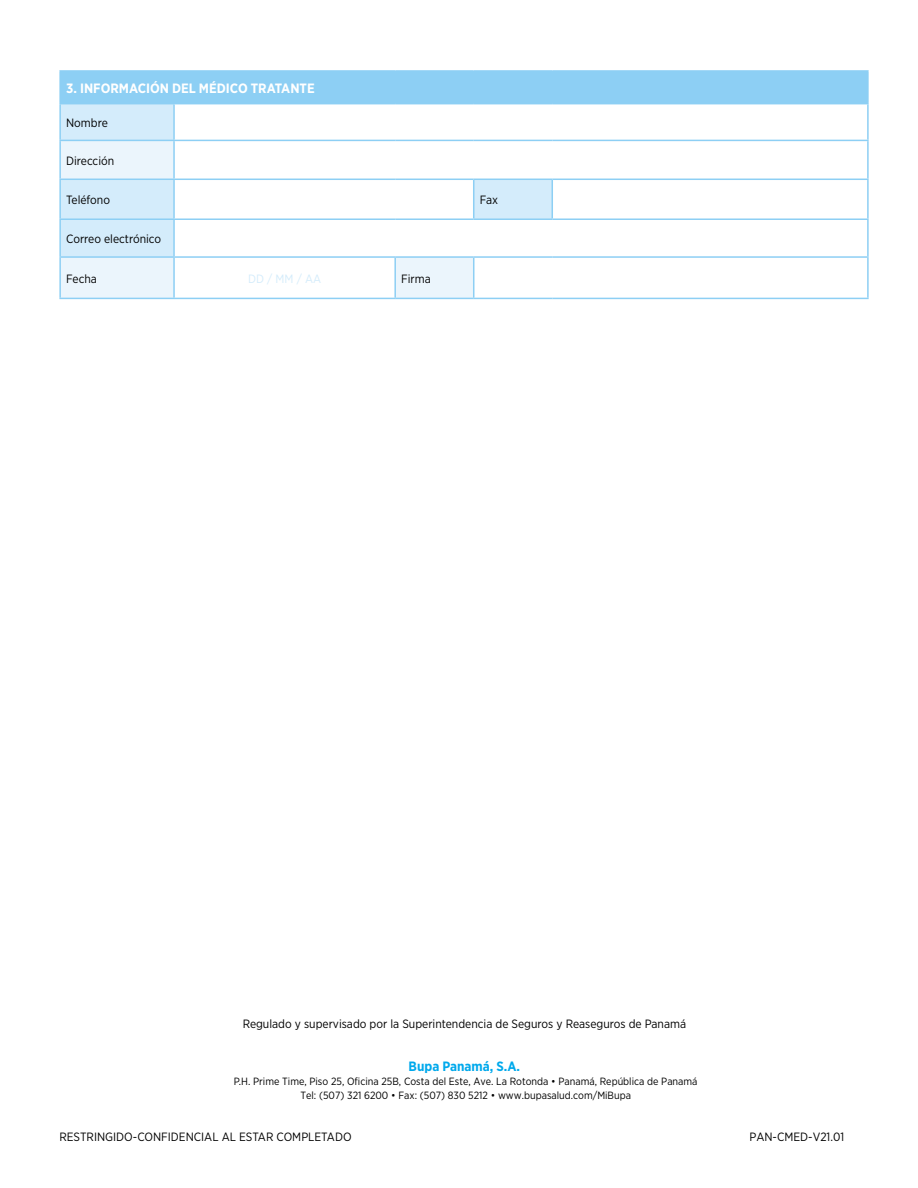
<style>
.page{position:relative;width:918px;height:1188px;background:#fff}
.page>*{position:absolute;margin:0;border:0;box-sizing:border-box;transform-origin:0 0}
.t1{font:700 13.5px "Gotham Narrow";color:#fff}
.t2{font:700 13.5px "Gotham Narrow";color:#00a9ec}
.t3{font:12px "Gotham Narrow";color:#000}
.t4{font:12px "Gotham Narrow";color:#d4ecfb}
.t5{font:10.5px/14.2px "Gotham Narrow";color:#000;text-align:center}
</style>
<div class="page">
<div style="left:60px;top:71px;width:808px;height:33px;background:#8dcff4"></div>
<div style="left:61px;top:104px;width:112px;height:36px;background:#d4ecfb"></div>
<svg style="left:175px;top:104px;width:692px;height:194px"></svg>
<svg style="left:61px;top:141px;width:112px;height:157px;background:#dff0fb"></svg>
<div style="left:395px;top:257px;width:79px;height:41px;background:#ebf5fc"></div>
<hr style="left:59px;top:70px;width:115px;height:2px;background:#8dcff4">
<hr style="left:59px;top:72px;width:2px;height:31px;background:#8dcff4">
<hr style="left:174px;top:70px;width:221px;height:2px;background:#8dcff4">
<hr style="left:395px;top:70px;width:79px;height:2px;background:#8dcff4">
<hr style="left:474px;top:70px;width:78px;height:2px;background:#8dcff4">
<hr style="left:552px;top:70px;width:317px;height:2px;background:#8dcff4">
<hr style="left:867px;top:72px;width:2px;height:31px;background:#8dcff4">
<hr style="left:59px;top:103px;width:115px;height:1px;background:#8dcff4">
<hr style="left:59px;top:104px;width:2px;height:36px;background:#8dcff4">
<hr style="left:173px;top:104px;width:2px;height:36px;background:#8dcff4">
<hr style="left:552px;top:103px;width:317px;height:1px;background:#8dcff4">
<hr style="left:867px;top:104px;width:2px;height:36px;background:#8dcff4">
<hr style="left:59px;top:140px;width:115px;height:1px;background:#8dcff4">
<hr style="left:59px;top:141px;width:2px;height:38px;background:#8dcff4">
<hr style="left:174px;top:140px;width:221px;height:1px;background:#8dcff4">
<hr style="left:173px;top:141px;width:2px;height:38px;background:#8dcff4">
<hr style="left:395px;top:140px;width:79px;height:1px;background:#8dcff4">
<hr style="left:474px;top:140px;width:78px;height:1px;background:#8dcff4">
<hr style="left:552px;top:140px;width:317px;height:1px;background:#8dcff4">
<hr style="left:867px;top:141px;width:2px;height:38px;background:#8dcff4">
<hr style="left:59px;top:179px;width:115px;height:1px;background:#8dcff4">
<hr style="left:59px;top:180px;width:2px;height:38px;background:#8dcff4">
<hr style="left:174px;top:179px;width:221px;height:1px;background:#8dcff4">
<hr style="left:173px;top:180px;width:2px;height:38px;background:#8dcff4">
<hr style="left:395px;top:179px;width:79px;height:1px;background:#8dcff4">
<hr style="left:474px;top:179px;width:78px;height:1px;background:#8dcff4">
<hr style="left:473px;top:180px;width:1px;height:38px;background:#8dcff4">
<hr style="left:552px;top:179px;width:317px;height:1px;background:#8dcff4">
<hr style="left:552px;top:180px;width:1px;height:38px;background:#8dcff4">
<hr style="left:867px;top:180px;width:2px;height:38px;background:#8dcff4">
<hr style="left:59px;top:218px;width:115px;height:2px;background:#8dcff4">
<hr style="left:59px;top:220px;width:2px;height:36px;background:#8dcff4">
<hr style="left:174px;top:218px;width:221px;height:2px;background:#8dcff4">
<hr style="left:173px;top:220px;width:2px;height:36px;background:#8dcff4">
<hr style="left:395px;top:218px;width:79px;height:2px;background:#8dcff4">
<hr style="left:474px;top:218px;width:78px;height:2px;background:#8dcff4">
<hr style="left:552px;top:218px;width:317px;height:2px;background:#8dcff4">
<hr style="left:867px;top:220px;width:2px;height:36px;background:#8dcff4">
<hr style="left:59px;top:256px;width:115px;height:2px;background:#8dcff4">
<hr style="left:59px;top:258px;width:2px;height:40px;background:#8dcff4">
<hr style="left:174px;top:256px;width:221px;height:2px;background:#8dcff4">
<hr style="left:173px;top:258px;width:2px;height:40px;background:#8dcff4">
<hr style="left:395px;top:256px;width:79px;height:2px;background:#8dcff4">
<hr style="left:394px;top:258px;width:2px;height:40px;background:#8dcff4">
<hr style="left:474px;top:256px;width:78px;height:2px;background:#8dcff4">
<hr style="left:473px;top:258px;width:1px;height:40px;background:#8dcff4">
<hr style="left:552px;top:256px;width:317px;height:2px;background:#8dcff4">
<hr style="left:867px;top:258px;width:2px;height:40px;background:#8dcff4">
<hr style="left:59px;top:298px;width:115px;height:1px;background:#8dcff4">
<hr style="left:174px;top:298px;width:221px;height:1px;background:#8dcff4">
<hr style="left:395px;top:298px;width:79px;height:1px;background:#8dcff4">
<hr style="left:474px;top:298px;width:78px;height:1px;background:#8dcff4">
<hr style="left:552px;top:298px;width:317px;height:1px;background:#8dcff4">
<p class="t1" style="left:66px;top:79px;width:250px">3. INFORMACIÓN DEL MÉDICO TRATANTE</p>
<p class="t3" style="left:66px;top:115px;width:43px">Nombre</p>
<p class="t3" style="left:66px;top:153px;width:50px">Dirección</p>
<p class="t3" style="left:66px;top:192px;width:45px">Teléfono</p>
<p class="t3" style="left:480px;top:192px;width:20px">Fax</p>
<p class="t3" style="left:66px;top:231px;width:97px">Correo electrónico</p>
<p class="t3" style="left:66px;top:271px;width:32px">Fecha</p>
<p class="t4" style="left:248px;top:271px;width:75px">DD / MM / AA</p>
<p class="t3" style="left:401px;top:271px;width:31px">Firma</p>
<p class="t3" style="left:243px;top:1016px;width:445px">Regulado y supervisado por la Superintendencia de Seguros y Reaseguros de Panamá</p>
<p class="t2" style="left:409px;top:1058px;width:113px">Bupa Panamá, S.A.</p>
<p class="t5" style="left:234px;top:1074px;width:465px">P.H. Prime Time, Piso 25, Oficina 25B, Costa del Este, Ave. La Rotonda • Panamá, República de Panamá<br>Tel: (507) 321 6200 • Fax: (507) 830 5212 • www.bupasalud.com/MiBupa</p>
<p class="t3" style="left:59px;top:1130px;width:294px">RESTRINGIDO-CONFIDENCIAL AL ESTAR COMPLETADO</p>
<p class="t3" style="left:749px;top:1130px;width:96px">PAN-CMED-V21.01</p>
</div>
